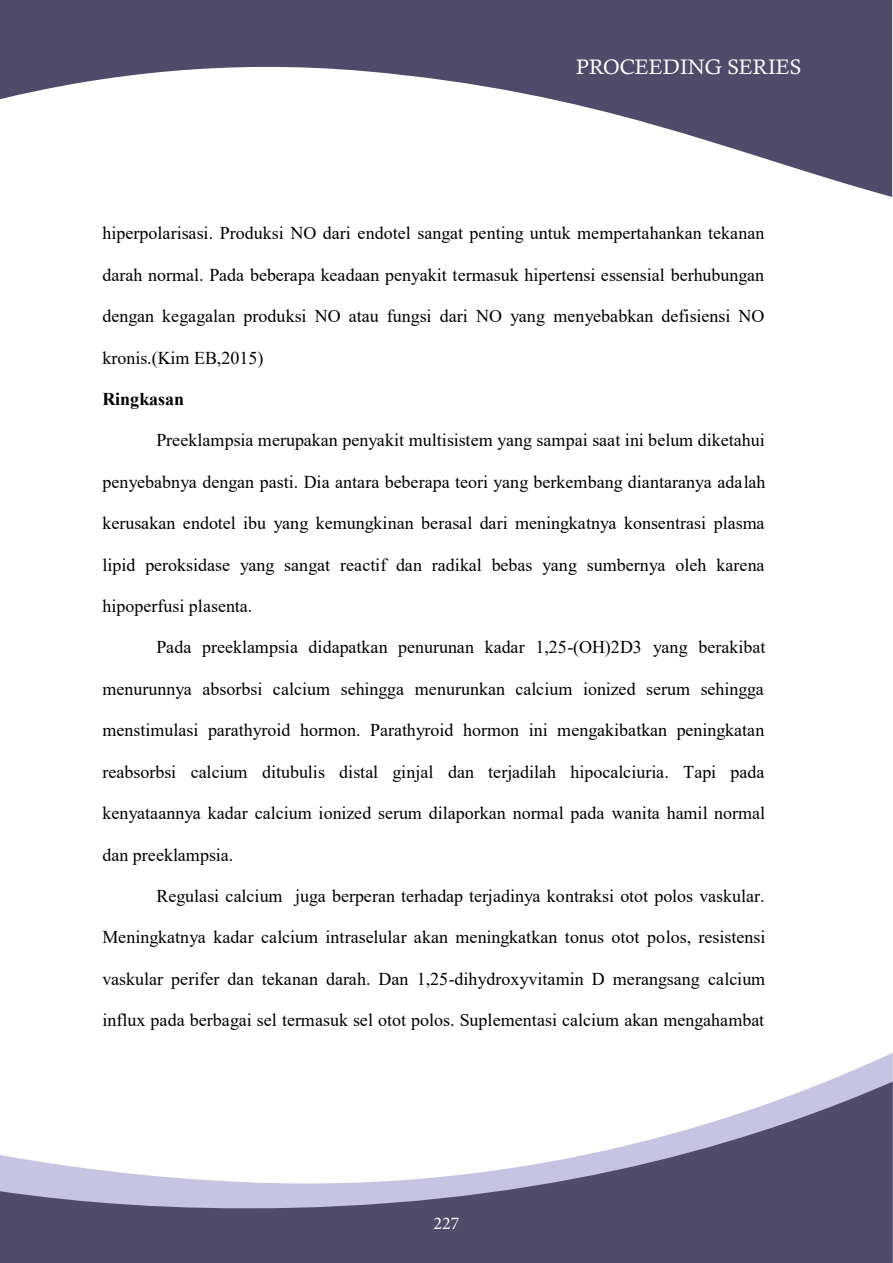
<style>
.page{position:relative;width:893px;height:1263px;background:#fff}
.page>*{position:absolute;margin:0;border:0;box-sizing:border-box;transform-origin:0 0}
.t1{font:21px "Calisto";color:#fff}
.t2{font:18px "Times New Roman";color:#000}
.t3{font:700 18px "Times New Roman";color:#000}
.t4{font:18px "Minion Pro";color:#fff}
</style>
<div class="page">
<svg style="left:828px;top:1053px;width:65px;height:28px"></svg>
<svg style="left:0;top:1081px;width:893px;height:182px"></svg>
<svg style="left:0;top:0;width:892px;height:197px;fill:#4f4b69"></svg>
<p class="t1" style="left:576px;top:55px;width:227px">PROCEEDING SERIES</p>
<p class="t2" style="left:102px;top:221px;width:664px">hiperpolarisasi. Produksi NO dari endotel sangat penting untuk mempertahankan tekanan</p>
<p class="t2" style="left:102px;top:262px;width:663px">darah normal. Pada beberapa keadaan penyakit termasuk hipertensi essensial berhubungan</p>
<p class="t2" style="left:102px;top:303px;width:664px">dengan kegagalan produksi NO atau fungsi dari NO yang menyebabkan defisiensi NO</p>
<p class="t2" style="left:102px;top:345px;width:163px">kronis.(Kim EB,2015)</p>
<p class="t3" style="left:102px;top:386px;width:83px">Ringkasan</p>
<p class="t2" style="left:156px;top:428px;width:610px">Preeklampsia merupakan penyakit multisistem yang sampai saat ini belum diketahui</p>
<p class="t2" style="left:102px;top:469px;width:665px">penyebabnya dengan pasti. Dia antara beberapa teori yang berkembang diantaranya adalah</p>
<p class="t2" style="left:102px;top:510px;width:664px">kerusakan endotel ibu yang kemungkinan berasal dari meningkatnya konsentrasi plasma</p>
<p class="t2" style="left:102px;top:552px;width:663px">lipid peroksidase yang sangat reactif dan radikal bebas yang sumbernya oleh karena</p>
<p class="t2" style="left:102px;top:593px;width:152px">hipoperfusi plasenta.</p>
<p class="t2" style="left:156px;top:635px;width:610px">Pada preeklampsia didapatkan penurunan kadar 1,25-(OH)2D3 yang berakibat</p>
<p class="t2" style="left:102px;top:676px;width:663px">menurunnya absorbsi calcium sehingga menurunkan calcium ionized serum sehingga</p>
<p class="t2" style="left:102px;top:718px;width:663px">menstimulasi parathyroid hormon. Parathyroid hormon ini mengakibatkan peningkatan</p>
<p class="t2" style="left:102px;top:759px;width:663px">reabsorbsi calcium ditubulis distal ginjal dan terjadilah hipocalciuria. Tapi pada</p>
<p class="t2" style="left:102px;top:800px;width:664px">kenyataannya kadar calcium ionized serum dilaporkan normal pada wanita hamil normal</p>
<p class="t2" style="left:102px;top:842px;width:132px">dan preeklampsia.</p>
<p class="t2" style="left:156px;top:883px;width:610px">Regulasi calcium juga berperan terhadap terjadinya kontraksi otot polos vaskular.</p>
<p class="t2" style="left:102px;top:925px;width:664px">Meningkatnya kadar calcium intraselular akan meningkatkan tonus otot polos, resistensi</p>
<p class="t2" style="left:102px;top:966px;width:664px">vaskular perifer dan tekanan darah. Dan 1,25-dihydroxyvitamin D merangsang calcium</p>
<p class="t2" style="left:102px;top:1007px;width:663px">influx pada berbagai sel termasuk sel otot polos. Suplementasi calcium akan mengahambat</p>
<p class="t4" style="left:433px;top:1211px;width:27px">227</p>
</div>
